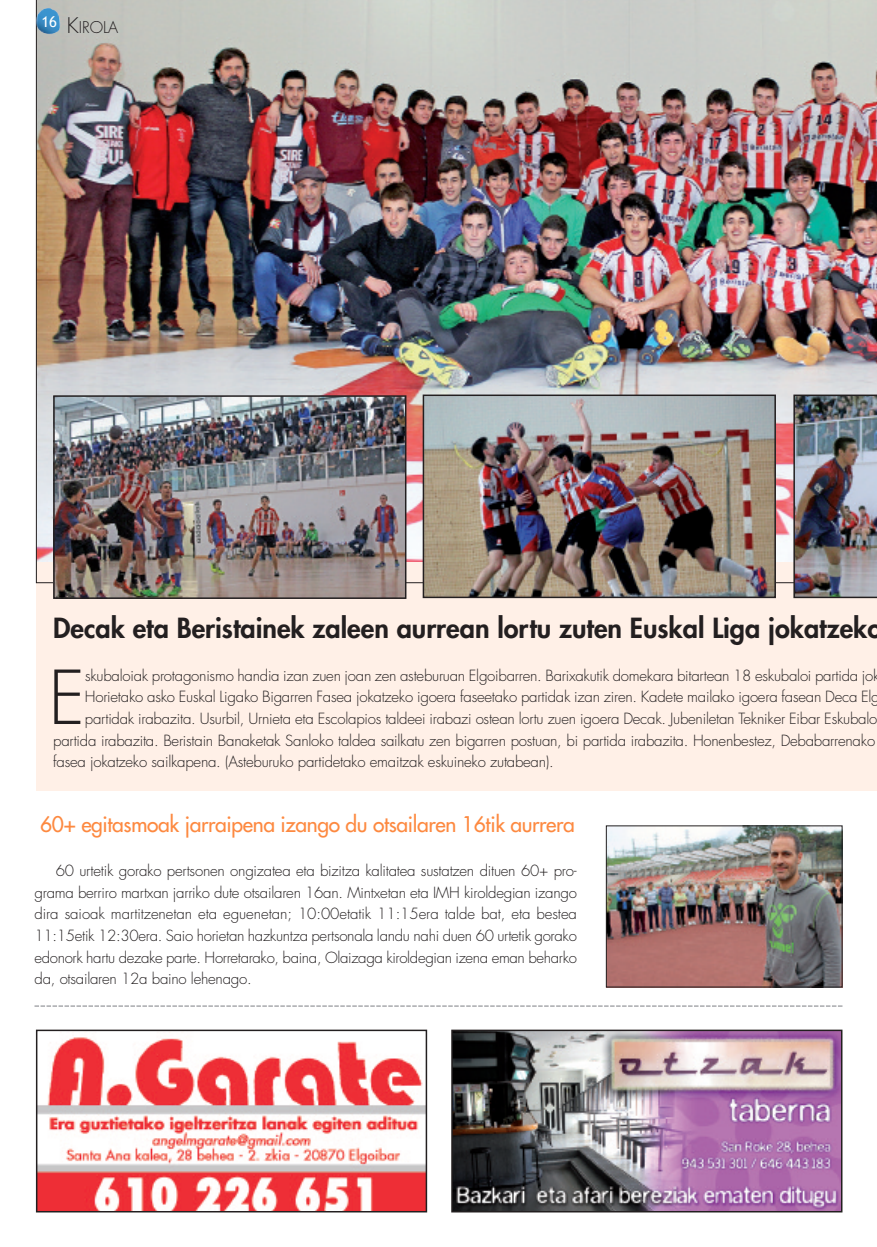
<style>
.page{position:relative;width:877px;height:1247px;background:#fff}
.page>*{position:absolute;margin:0;border:0;box-sizing:border-box;transform-origin:0 0}
.t1{font:300 72.3px "Futura";color:#231f20}
.t2{font:800 27px "Futura";color:#231f20}
.t3{font:21px "Futura";letter-spacing:-.015em;color:#fd8940}
.t4{font:300 15.75px "Futura";color:#231f20}
.t5{font:300 15px/21.6px "Futura";letter-spacing:-.015em;color:#231f20;text-align:justify}
.t6{font:15px "Trebuchet MS";color:#fff}
.s1{font-size:21px}
</style>
<div class="page">
<div style="left:36px;top:376px;width:841px;height:415px;background:#fff0e7"></div>
<img style="left:36px;top:0;width:841px;height:583px">
<img style="left:36px;top:8px;width:24px;height:26px">
<img style="left:454px;top:1032px;width:385px;height:177px">
<div style="left:451px;top:1029px;width:391px;height:183px;border:2px solid #231f20"></div>
<img style="left:39px;top:1032px;width:385px;height:177px">
<div style="left:36px;top:1029px;width:391px;height:183px;border:2px solid #231f20"></div>
<svg style="left:34px;top:1005px;width:808px;height:2px"></svg>
<img style="left:608px;top:827px;width:232px;height:158px">
<div style="left:606px;top:825px;width:236px;height:162px;border:1px solid #231f20"></div>
<img style="left:56px;top:398px;width:347px;height:198px">
<div style="left:53px;top:395px;width:353px;height:204px;border:2px solid #231f20"></div>
<img style="left:426px;top:397px;width:347px;height:198px">
<div style="left:423px;top:394px;width:353px;height:204px;border:2px solid #231f20"></div>
<img style="left:793px;top:394px;width:84px;height:204px">
<p class="t6" style="left:41px;top:13px;width:17px">16</p>
<p class="t4" style="left:67px;top:20px;width:53px"><span class="s1">K</span>IROLA</p>
<h2 class="t2" style="left:53px;top:615px;width:830px">Decak eta Beristainek zaleen aurrean lortu zuten Euskal Liga jokatzeko</h2>
<h1 class="t1" style="left:49px;top:664px;width:38px">E</h1>
<p class="t5" style="left:85px;top:666px;width:796px">skubaloiak protagonismo handia izan zuen joan zen asteburuan Elgoibarren. Barixakutik domekara bitartean 18 eskubaloi partida jok</p>
<p class="t5" style="left:85px;top:687px;width:796px">Horietako asko Euskal Ligako Bigarren Fasea jokatzeko igoera faseetako partidak izan ziren. Kadete mailako igoera fasean Deca Elg</p>
<p class="t5" style="left:85px;top:709px;width:794px">partidak irabazita. Usurbil, Urnieta eta Escolapios taldeei irabazi ostean lortu zuen igoera Decak. Jubeniletan Tekniker Eibar Eskubalo</p>
<p class="t5" style="left:53px;top:730px;width:823px">partida irabazita. Beristain Banaketak Sanloko taldea sailkatu zen bigarren postuan, bi partida irabazita. Honenbestez, Debabarrenako</p>
<p class="t5" style="left:53px;top:752px;width:502px">fasea jokatzeko sailkapena. (Asteburuko partidetako emaitzak eskuineko zutabean).</p>
<h3 class="t3" style="left:40px;top:814px;width:536px">60+ egitasmoak jarraipena izango du otsailaren 16tik aurrera</h3>
<p class="t5" style="left:34px;top:861px;width:544px;text-indent:21px">60 urtetik gorako pertsonen ongizatea eta bizitza kalitatea sustatzen dituen 60+ pro&shy;grama berriro martxan jarriko dute otsailaren 16an. Mintxetan eta IMH kiroldegian izango dira saioak martitzenetan eta eguenetan; 10:00etatik 11:15era talde bat, eta bestea 11:15etik 12:30era. Saio horietan hazkuntza pertsonala landu nahi duen 60 urtetik gorako edonork hartu dezake parte. Horretarako, baina, Olaizaga kiroldegian izena eman beharko da, otsailaren 12a baino lehenago.</p>
</div>
